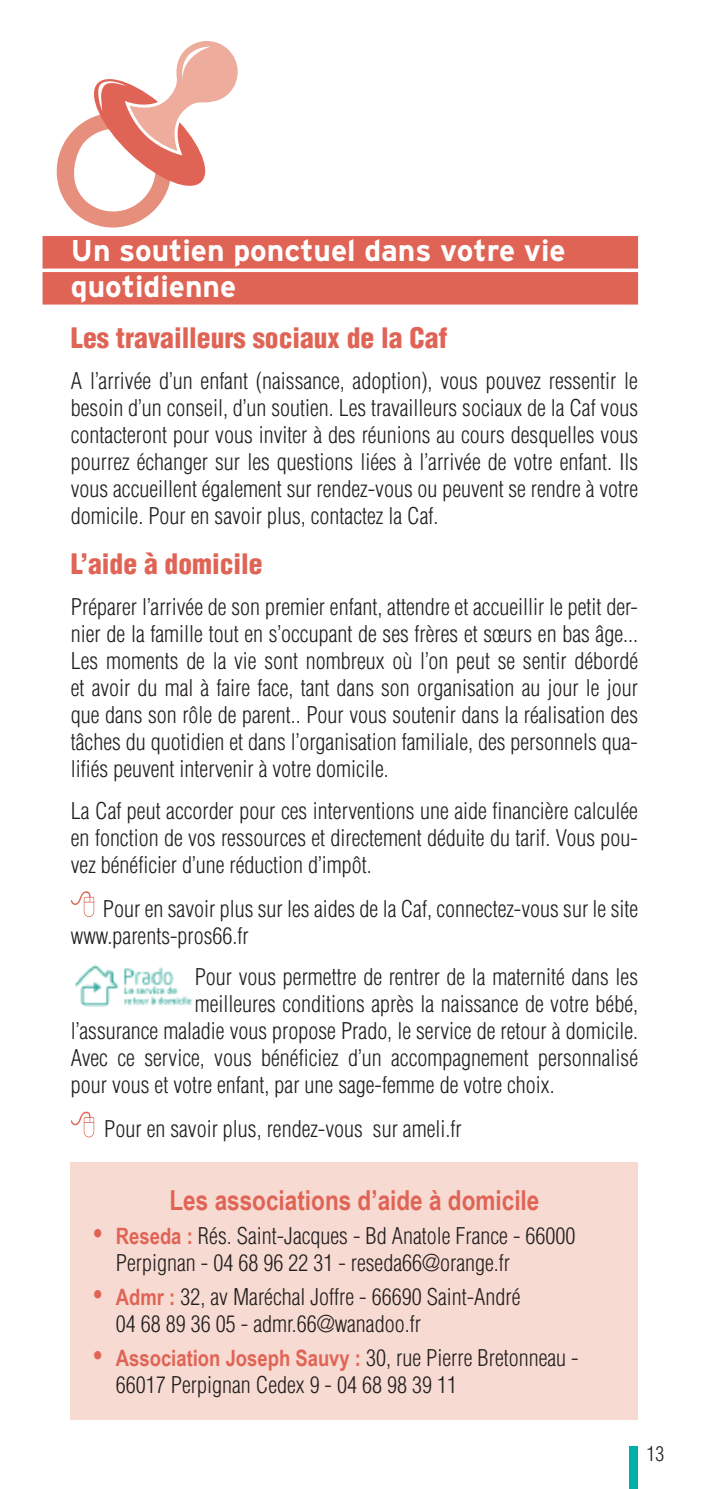
<style>
.page{position:relative;width:709px;height:1489px;background:#fff}
.page>*{position:absolute;margin:0;border:0;box-sizing:border-box;transform-origin:0 0}
.t1{font:700 30px/36px "Interstate";color:#fff}
.t2{font:900 condensed 27.5px "Helvetica LT Std";color:#e06456}
.t3{font:700 27.5px "Arial Narrow";color:#e06456}
.t4{font:300 condensed 22.5px/27px "Helvetica LT Std";color:#231f20;text-align:justify}
.t5{font:700 22.5px "Arial Narrow";color:#e06456}
.t6{font:300 condensed 20px "Helvetica LT Std";color:#231f20}
.s1{font-family:"Arial Narrow";font-weight:700;font-stretch:normal;font-size:30px;color:#e06456}
.s2{font-family:"Arial Narrow";font-weight:700;font-stretch:normal;color:#e06456}
.s3{font-size:30px}
.s4{font-family:"Helvetica LT Std";font-weight:300;font-stretch:condensed;color:#231f20}
</style>
<div class="page">
<div style="left:629px;top:1446px;width:9px;height:42px;background:#00b0ad"></div>
<div style="left:43px;top:236px;width:595px;height:32px;background:#e06456"></div>
<div style="left:43px;top:272px;width:595px;height:32px;background:#e06456"></div>
<svg style="left:71px;top:891px;width:23px;height:26px"></svg>
<img style="left:75px;top:964px;width:117px;height:43px">
<svg style="left:71px;top:1111px;width:23px;height:26px"></svg>
<svg style="left:56px;top:41px;width:182px;height:187px"></svg>
<div style="left:71px;top:1162px;width:567px;height:257px;background:#f7dbd2"></div>
<h1 class="t1" style="left:71px;top:233px;width:496px">Un soutien ponctuel dans votre vie quotidienne</h1>
<p class="t2" style="left:71px;top:320px;width:378px">Les travailleurs sociaux de la Caf</p>
<p class="t4" style="left:71px;top:367px;width:568px">A l’arrivée d’un enfant (naissance, adoption), vous pouvez ressentir le besoin d’un conseil, d’un soutien. Les travailleurs sociaux de la Caf vous contacteront pour vous inviter à des réunions au cours desquelles vous pourrez échanger sur les questions liées à l’arrivée de votre enfant. Ils vous accueillent également sur rendez-vous ou peuvent se rendre à votre domicile. Pour en savoir plus, contactez la Caf.</p>
<p class="t2" style="left:71px;top:546px;width:193px">L’aide à domicile</p>
<p class="t4" style="left:71px;top:593px;width:569px">Préparer l’arrivée de son premier enfant, attendre et accueillir le petit der&shy;nier de la famille tout en s’occupant de ses frères et sœurs en bas âge...<br>Les moments de la vie sont nombreux où l’on peut se sentir débordé et avoir du mal à faire face, tant dans son organisation au jour le jour que dans son rôle de parent.. Pour vous soutenir dans la réalisation des tâches du quotidien et dans l’organisation familiale, des personnels qua&shy;lifiés peuvent intervenir à votre domicile.</p>
<p class="t4" style="left:71px;top:796px;width:568px">La Caf peut accorder pour ces interventions une aide financière calculée en fonction de vos ressources et directement déduite du tarif. Vous pou&shy;vez bénéficier d’une réduction d’impôt.</p>
<p class="t4" style="left:71px;top:894px;width:569px;text-indent:32px">Pour en savoir plus sur les aides de la Caf, connectez-vous sur le site www.parents-pros66.fr</p>
<p class="t4" style="left:195px;top:963px;width:445px">Pour vous permettre de rentrer de la maternité dans les</p>
<p class="t4" style="left:195px;top:990px;width:445px">meilleures conditions après la naissance de votre bébé,</p>
<p class="t4" style="left:71px;top:1017px;width:569px">l’assurance maladie vous propose Prado, le service de retour à domicile.</p>
<p class="t4" style="left:71px;top:1044px;width:568px">Avec ce service, vous bénéficiez d’un accompagnement personnalisé</p>
<p class="t4" style="left:71px;top:1071px;width:485px">pour vous et votre enfant, par une sage-femme de votre choix.</p>
<p class="t4" style="left:104px;top:1115px;width:359px">Pour en savoir plus, rendez-vous sur ameli.fr</p>
<p class="t3" style="left:169px;top:1179px;width:371px">Les associations d’aide à domicile</p>
<p class="t4" style="left:116px;top:1221px;width:461px;text-indent:-22px"><span class="s1">•</span> <span class="s2">Reseda :</span> Rés. Saint-Jacques - Bd Anatole France - 66000<br>Perpignan - 04 68 96 22 31 - reseda66@orange.fr</p>
<p class="t4" style="left:116px;top:1282px;width:406px;text-indent:-22px"><span class="s1">•</span> <span class="s2">Admr :</span> 32, av Maréchal Joffre - 66690 Saint-André<br>04 68 89 36 05 - admr.66@wanadoo.fr</p>
<p class="t5" style="left:93px;top:1340px;width:487px"><span class="s3">•</span> Association Joseph Sauvy : <span class="s4">30, rue Pierre Bretonneau -</span></p>
<p class="t4" style="left:116px;top:1371px;width:343px">66017 Perpignan Cedex 9 - 04 68 98 39 11</p>
<p class="t6" style="left:646px;top:1440px;width:19px">13</p>
</div>
